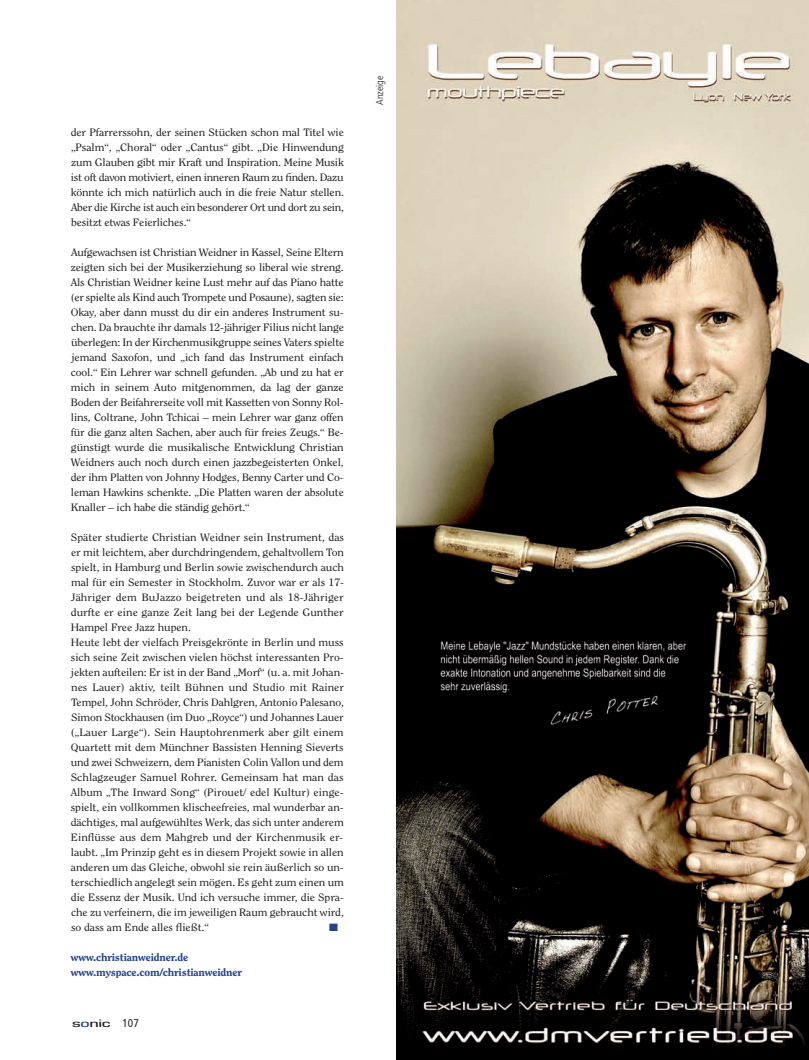
<style>
.page{position:relative;width:809px;height:1060px;background:#fff}
.page>*{position:absolute;margin:0;border:0;box-sizing:border-box;transform-origin:0 0}
.t1{font:500 11.25px "Eurostile T";letter-spacing:-.02em;color:#231f20;scale:1.6 1}
.t2{font:10.62px/15px "Clearface Std";letter-spacing:-.005em;color:#231f20;text-align:justify;scale:1.1 1}
.t3{font:800 10.62px/15px "Clearface Std";letter-spacing:-.015em;color:#27438a;scale:1.1 1}
.t4{font:10.62px "Zapf Dingbats";color:#27438a;scale:1.1 1}
.t5{font:300 condensed 10px "Frutiger LT Std";color:#231f20}
.s1{color:#27438a}
.s2{font-family:"Frutiger LT Std";font-weight:400;font-stretch:condensed}
</style>
<div class="page">
<img style="left:396px;top:0;width:413px;height:1060px">
<p class="t2" style="left:71px;top:125px;width:250px">der Pfarrerssohn, der seinen Stücken schon mal Titel wie „Psalm“, „Choral“ oder „Cantus“ gibt. „Die Hinwendung zum Glauben gibt mir Kraft und Inspiration. Meine Musik ist oft davon motiviert, einen inneren Raum zu finden. Dazu könnte ich mich natürlich auch in die freie Natur stellen.<br>Aber die Kirche ist auch ein besonderer Ort und dort zu sein, besitzt etwas Feierliches.“</p>
<p class="t2" style="left:71px;top:245px;width:250px">Aufgewachsen ist Christian Weidner in Kassel, Seine Eltern zeigten sich bei der Musikerziehung so liberal wie streng.<br>Als Christian Weidner keine Lust mehr auf das Piano hatte (er spielte als Kind auch Trompete und Posaune), sagten sie:<br>Okay, aber dann musst du dir ein anderes Instrument su&shy;chen. Da brauchte ihr damals 12-jähriger Filius nicht lange überlegen: In der Kirchenmusikgruppe seines Vaters spielte jemand Saxofon, und „ich fand das Instrument einfach cool.“ Ein Lehrer war schnell gefunden. „Ab und zu hat er mich in seinem Auto mitgenommen, da lag der ganze Boden der Beifahrerseite voll mit Kassetten von Sonny Rol&shy;lins, Coltrane, John Tchicai – mein Lehrer war ganz offen für die ganz alten Sachen, aber auch für freies Zeugs.“ Be&shy;günstigt wurde die musikalische Entwicklung Christian Weidners auch noch durch einen jazzbegeisterten Onkel, der ihm Platten von Johnny Hodges, Benny Carter und Co&shy;leman Hawkins schenkte. „Die Platten waren der absolute Knaller – ich habe die ständig gehört.“</p>
<p class="t2" style="left:71px;top:530px;width:250px;text-align:left">Später studierte Christian Weidner sein Instrument, das er mit leichtem, aber durchdringendem, gehaltvollem Ton spielt, in Hamburg und Berlin sowie zwischendurch auch mal für ein Semester in Stockholm. Zuvor war er als 17- Jähriger dem BuJazzo beigetreten und als 18-Jähriger durfte er eine ganze Zeit lang bei der Legende Gunther Hampel Free Jazz hupen.<br>Heute lebt der vielfach Preisgekrönte in Berlin und muss sich seine Zeit zwischen vielen höchst interessanten Pro&shy;jekten aufteilen: Er ist in der Band „Morf“ (u. a. mit Johan&shy;nes Lauer) aktiv, teilt Bühnen und Studio mit Rainer Tempel, John Schröder, Chris Dahlgren, Antonio Palesano, Simon Stockhausen (im Duo „Royce“) und Johannes Lauer („Lauer Large“). Sein Hauptohrenmerk aber gilt einem Quartett mit dem Münchner Bassisten Henning Sieverts und zwei Schweizern, dem Pianisten Colin Vallon und dem Schlagzeuger Samuel Rohrer. Gemeinsam hat man das Album „The Inward Song“ (Pirouet/ edel Kultur) einge&shy;spielt, ein vollkommen klischeefreies, mal wunderbar an&shy;dächtiges, mal aufgewühltes Werk, das sich unter anderem Einflüsse aus dem Mahgreb und der Kirchenmusik er&shy;laubt. „Im Prinzip geht es in diesem Projekt sowie in allen anderen um das Gleiche, obwohl sie rein äußerlich so un&shy;terschiedlich angelegt sein mögen. Es geht zum einen um die Essenz der Musik. Und ich versuche immer, die Spra&shy;che zu verfeinern, die im jeweiligen Raum gebraucht wird, so dass am Ende alles fließt.“</p>
<p class="t4" style="left:329px;top:921px;width:10px">■</p>
<p class="t3" style="left:71px;top:950px;width:157px">www.christianweidner.de www.myspace.com/christianweidner</p>
<p class="t1" style="left:72px;top:1017px;width:43px">s<span class="s1">o</span>nic <span class="s2">107</span></p>
<p class="t5" style="left:376px;top:105px;width:31px;rotate:-90deg">Anzeige</p>
</div>
